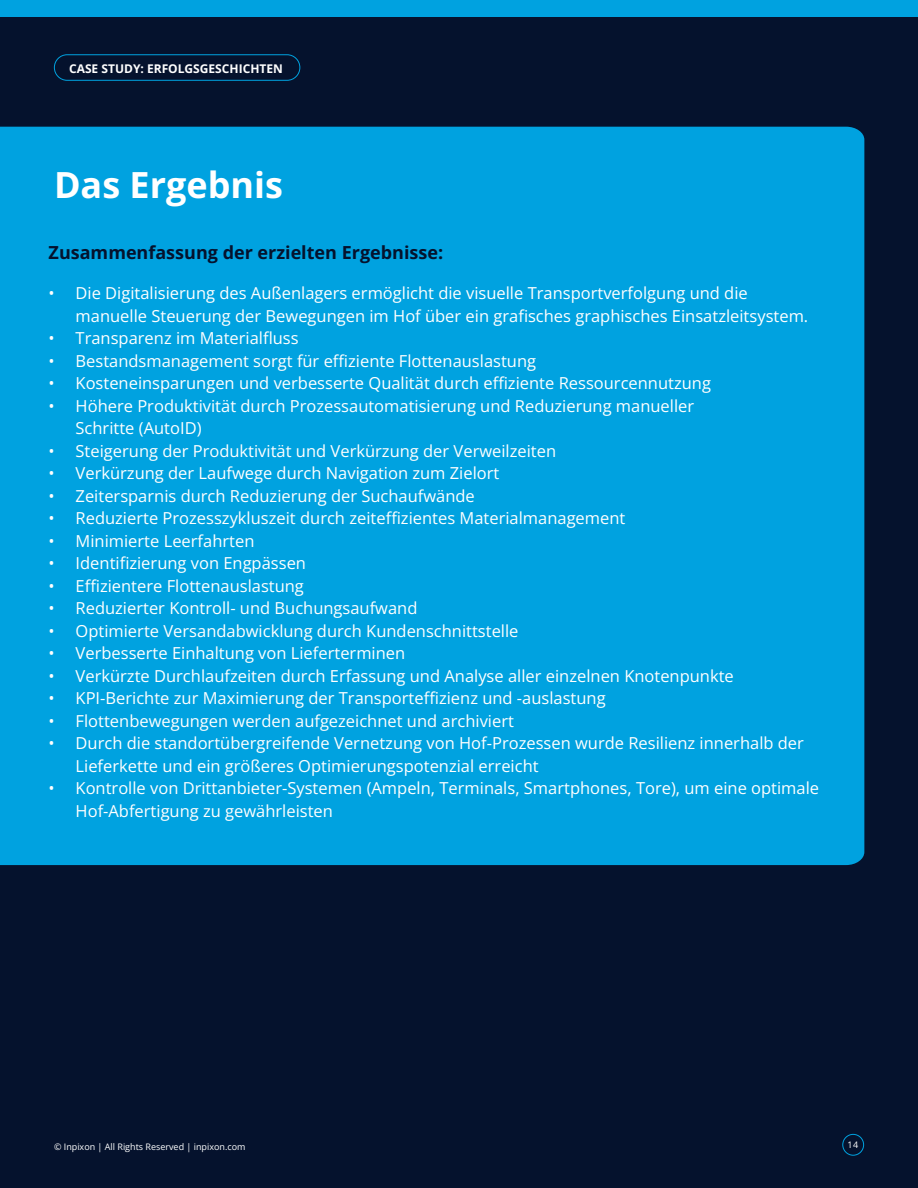
<style>
.page{position:relative;width:918px;height:1188px;background:#05122d}
.page>*{position:absolute;margin:0;border:0;box-sizing:border-box;transform-origin:0 0}
.t1{font:700 36px "Open Sans";color:#fff}
.t2{font:700 18px "Open Sans";color:#05122d}
.t3{font:16.5px/22.5px "Open Sans";color:#fff}
.t4{font:700 12px "Open Sans";color:#fff}
.t5{font:9px "Open Sans";color:#fff}
</style>
<div class="page">
<div style="left:842px;top:1134px;width:22px;height:22px;border:1px solid #00a2e0;border-radius:50%"></div>
<div style="left:0;top:0;width:918px;height:16px;background:#00a2e0"></div>
<div style="left:0;top:127px;width:864px;height:738px;background:#00a2e0"></div>
<div style="left:54px;top:54px;width:246px;height:27px;border:1px solid #00a2e0;border-radius:13px"></div>
<p class="t4" style="left:69px;top:60px;width:215px">CASE STUDY: ERFOLGSGESCHICHTEN</p>
<h1 class="t1" style="left:54px;top:160px;width:231px">Das Ergebnis</h1>
<p class="t2" style="left:49px;top:240px;width:396px">Zusammenfassung der erzielten Ergebnisse:</p>
<p class="t3" style="left:76px;top:282px;width:734px;text-indent:-27px">• Die Digitalisierung des Außenlagers ermöglicht die visuelle Transportverfolgung und die manuelle Steuerung der Bewegungen im Hof über ein grafisches graphisches Einsatzleitsystem.</p>
<p class="t3" style="left:49px;top:327px;width:252px">• Transparenz im Materialfluss</p>
<p class="t3" style="left:49px;top:349px;width:489px">• Bestandsmanagement sorgt für effiziente Flottenauslastung</p>
<p class="t3" style="left:49px;top:372px;width:664px">• Kosteneinsparungen und verbesserte Qualität durch effiziente Ressourcennutzung</p>
<p class="t3" style="left:76px;top:394px;width:620px;text-indent:-27px">• Höhere Produktivität durch Prozessautomatisierung und Reduzierung manueller<br>Schritte (AutoID)</p>
<p class="t3" style="left:49px;top:439px;width:509px">• Steigerung der Produktivität und Verkürzung der Verweilzeiten</p>
<p class="t3" style="left:49px;top:462px;width:452px">• Verkürzung der Laufwege durch Navigation zum Zielort</p>
<p class="t3" style="left:49px;top:484px;width:428px">• Zeitersparnis durch Reduzierung der Suchaufwände</p>
<p class="t3" style="left:49px;top:507px;width:578px">• Reduzierte Prozesszykluszeit durch zeiteffizientes Materialmanagement</p>
<p class="t3" style="left:49px;top:529px;width:207px">• Minimierte Leerfahrten</p>
<p class="t3" style="left:49px;top:552px;width:259px">• Identifizierung von Engpässen</p>
<p class="t3" style="left:49px;top:574px;width:257px">• Effizientere Flottenauslastung</p>
<p class="t3" style="left:49px;top:597px;width:370px">• Reduzierter Kontroll- und Buchungsaufwand</p>
<p class="t3" style="left:49px;top:619px;width:471px">• Optimierte Versandabwicklung durch Kundenschnittstelle</p>
<p class="t3" style="left:49px;top:642px;width:358px">• Verbesserte Einhaltung von Lieferterminen</p>
<p class="t3" style="left:49px;top:664px;width:687px">• Verkürzte Durchlaufzeiten durch Erfassung und Analyse aller einzelnen Knotenpunkte</p>
<p class="t3" style="left:49px;top:687px;width:559px">• KPI-Berichte zur Maximierung der Transporteffizienz und -auslastung</p>
<p class="t3" style="left:49px;top:709px;width:467px">• Flottenbewegungen werden aufgezeichnet und archiviert</p>
<p class="t3" style="left:76px;top:732px;width:730px;text-indent:-27px">• Durch die standortübergreifende Vernetzung von Hof-Prozessen wurde Resilienz innerhalb der<br>Lieferkette und ein größeres Optimierungspotenzial erreicht</p>
<p class="t3" style="left:76px;top:777px;width:745px;text-indent:-27px">• Kontrolle von Drittanbieter-Systemen (Ampeln, Terminals, Smartphones, Tore), um eine optimale<br>Hof-Abfertigung zu gewährleisten</p>
<p class="t5" style="left:54px;top:1141px;width:193px">© Inpixon | All Rights Reserved | inpixon.com</p>
<p class="t5" style="left:848px;top:1138px;width:12px">14</p>
</div>
